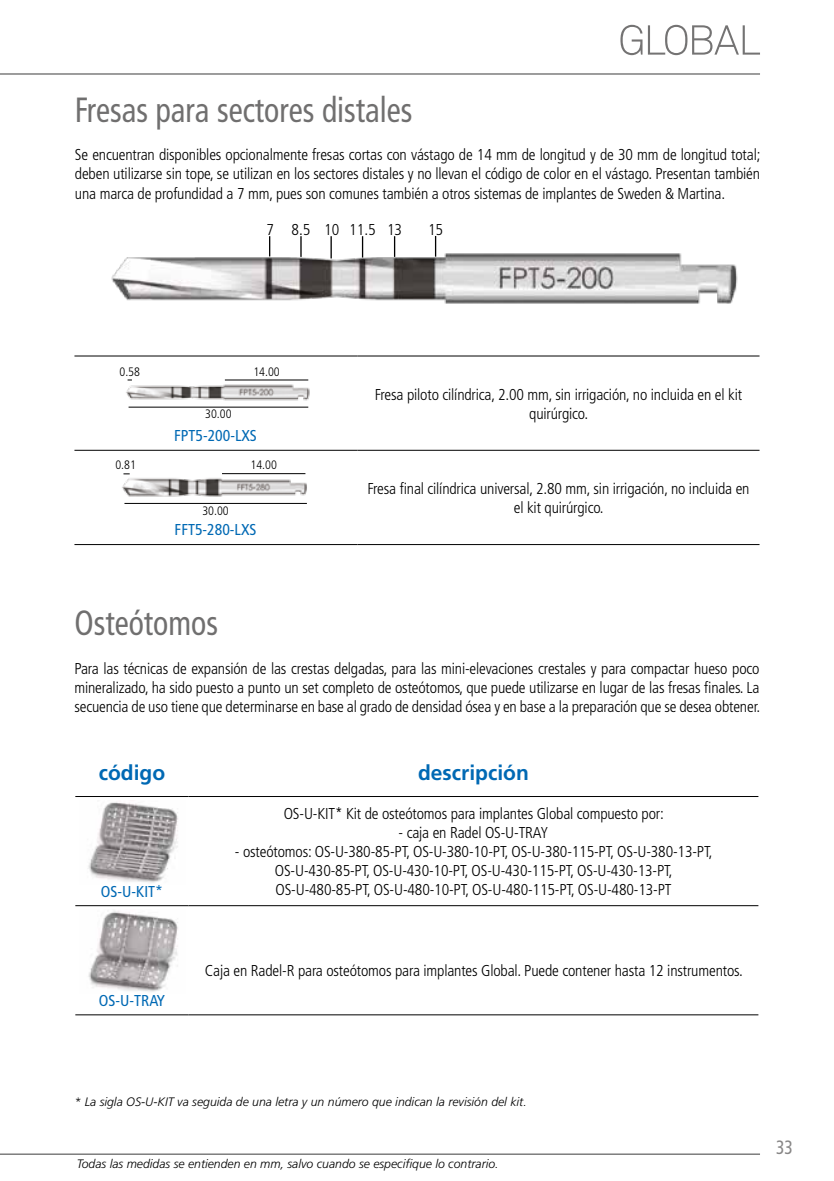
<style>
.page{position:relative;width:834px;height:1181px;background:#fff}
.page>*{position:absolute;margin:0;border:0;box-sizing:border-box;transform-origin:0 0}
.t1{font:condensed 35px "Frutiger";color:#706f6f;scale:.9 1}
.t2{font:700 21px "Frutiger";color:#0069b4}
.t3{font:condensed 19.25px "Frutiger";color:#878686;scale:.9 1}
.t4{font:300 condensed 15.75px/18.9px "Frutiger";letter-spacing:-.01em;color:#000;text-align:center}
.t5{font:condensed 15.75px "Frutiger";color:#0069b4}
.t6{font:italic 300 12.25px "Frutiger";color:#000}
.t7{font:300 condensed 12.25px "Frutiger";color:#000}
</style>
<div class="page">
<hr style="left:357px;top:450px;width:402px;height:1px;background:#000">
<hr style="left:357px;top:544px;width:402px;height:1px;background:#000">
<hr style="left:74px;top:450px;width:283px;height:1px;background:#000">
<hr style="left:74px;top:544px;width:283px;height:1px;background:#000">
<img style="left:122px;top:473px;width:185px;height:30px">
<img style="left:126px;top:379px;width:184px;height:29px">
<img style="left:74px;top:236px;width:686px;height:121px">
<hr style="left:225px;top:380px;width:83px;height:1px;background:#000">
<hr style="left:128px;top:407px;width:180px;height:1px;background:#000">
<hr style="left:124px;top:503px;width:183px;height:1px;background:#000">
<hr style="left:222px;top:473px;width:83px;height:1px;background:#000">
<hr style="left:189px;top:796px;width:569px;height:1px;background:#000">
<hr style="left:189px;top:905px;width:569px;height:1px;background:#000">
<hr style="left:189px;top:1014px;width:569px;height:1px;background:#000">
<hr style="left:75px;top:796px;width:114px;height:1px;background:#000">
<hr style="left:75px;top:905px;width:114px;height:1px;background:#000">
<hr style="left:75px;top:1014px;width:114px;height:1px;background:#000">
<img style="left:88px;top:802px;width:90px;height:81px">
<img style="left:88px;top:911px;width:90px;height:81px">
<hr style="left:0;top:1153px;width:759px;height:1px;background:#3c3c3b">
<hr style="left:0;top:74px;width:759px;height:1px;background:#3c3c3b">
<svg style="left:269px;top:236px;width:1px;height:20px"></svg>
<svg style="left:300px;top:236px;width:1px;height:21px"></svg>
<hr style="left:330px;top:236px;width:2px;height:22px;background:#000">
<svg style="left:394px;top:236px;width:1px;height:21px"></svg>
<svg style="left:435px;top:236px;width:1px;height:21px"></svg>
<svg style="left:362px;top:236px;width:1px;height:21px"></svg>
<svg style="left:620px;top:25px;width:139px;height:30px"></svg>
<h1 class="t1" style="left:75px;top:89px;width:376px">Fresas para sectores distales</h1>
<p class="t4" style="left:75px;top:145px;width:687px;text-align:justify">Se encuentran disponibles opcionalmente fresas cortas con vástago de 14 mm de longitud y de 30 mm de longitud total; deben utilizarse sin tope, se utilizan en los sectores distales y no llevan el código de color en el vástago. Presentan también una marca de profundidad a 7 mm, pues son comunes también a otros sistemas de implantes de Sweden &amp; Martina.</p>
<p class="t4" style="left:266px;top:220px;width:137px">7 8.5 10 11.5 13</p>
<p class="t4" style="left:428px;top:220px;width:17px">15</p>
<p class="t7" style="left:119px;top:364px;width:22px">0.58</p>
<p class="t7" style="left:253px;top:364px;width:28px">14.00</p>
<p class="t7" style="left:205px;top:407px;width:28px">30.00</p>
<p class="t7" style="left:115px;top:458px;width:22px">0.81</p>
<p class="t5" style="left:174px;top:426px;width:84px">FPT5-200-LXS</p>
<p class="t7" style="left:202px;top:503px;width:28px">30.00</p>
<p class="t7" style="left:250px;top:458px;width:28px">14.00</p>
<p class="t5" style="left:174px;top:520px;width:83px">FFT5-280-LXS</p>
<h1 class="t1" style="left:74px;top:602px;width:161px">Osteótomos</h1>
<p class="t4" style="left:374px;top:385px;width:369px">Fresa piloto cilíndrica, 2.00 mm, sin irrigación, no incluida en el kit quirúrgico.</p>
<p class="t4" style="left:367px;top:479px;width:383px">Fresa final cilíndrica universal, 2.80 mm, sin irrigación, no incluida en el kit quirúrgico.</p>
<p class="t4" style="left:74px;top:659px;width:687px;text-align:justify">Para las técnicas de expansión de las crestas delgadas, para las mini-elevaciones crestales y para compactar hueso poco mineralizado, ha sido puesto a punto un set completo de osteótomos, que puede utilizarse en lugar de las fresas finales. La secuencia de uso tiene que determinarse en base al grado de densidad ósea y en base a la preparación que se desea obtener.</p>
<h2 class="t2" style="left:99px;top:760px;width:68px">código</h2>
<h2 class="t2" style="left:418px;top:760px;width:112px">descripción</h2>
<p class="t4" style="left:284px;top:804px;width:381px">OS-U-KIT* Kit de osteótomos para implantes Global compuesto por:</p>
<p class="t4" style="left:398px;top:823px;width:151px">- caja en Radel OS-U-TRAY</p>
<p class="t4" style="left:235px;top:842px;width:479px">- osteótomos: OS-U-380-85-PT, OS-U-380-10-PT, OS-U-380-115-PT, OS-U-380-13-PT,<br>OS-U-430-85-PT, OS-U-430-10-PT, OS-U-430-115-PT, OS-U-430-13-PT,<br>OS-U-480-85-PT, OS-U-480-10-PT, OS-U-480-115-PT, OS-U-480-13-PT</p>
<p class="t5" style="left:101px;top:882px;width:64px">OS-U-KIT*</p>
<p class="t5" style="left:99px;top:991px;width:68px">OS-U-TRAY</p>
<p class="t4" style="left:205px;top:961px;width:539px">Caja en Radel-R para osteótomos para implantes Global. Puede contener hasta 12 instrumentos.</p>
<p class="t6" style="left:74px;top:1094px;width:453px">* La sigla OS-U-KIT va seguida de una letra y un número que indican la revisión del kit.</p>
<p class="t6" style="left:77px;top:1156px;width:423px">Todas las medidas se entienden en mm, salvo cuando se especifique lo contrario.</p>
<p class="t3" style="left:776px;top:1136px;width:20px">33</p>
</div>
